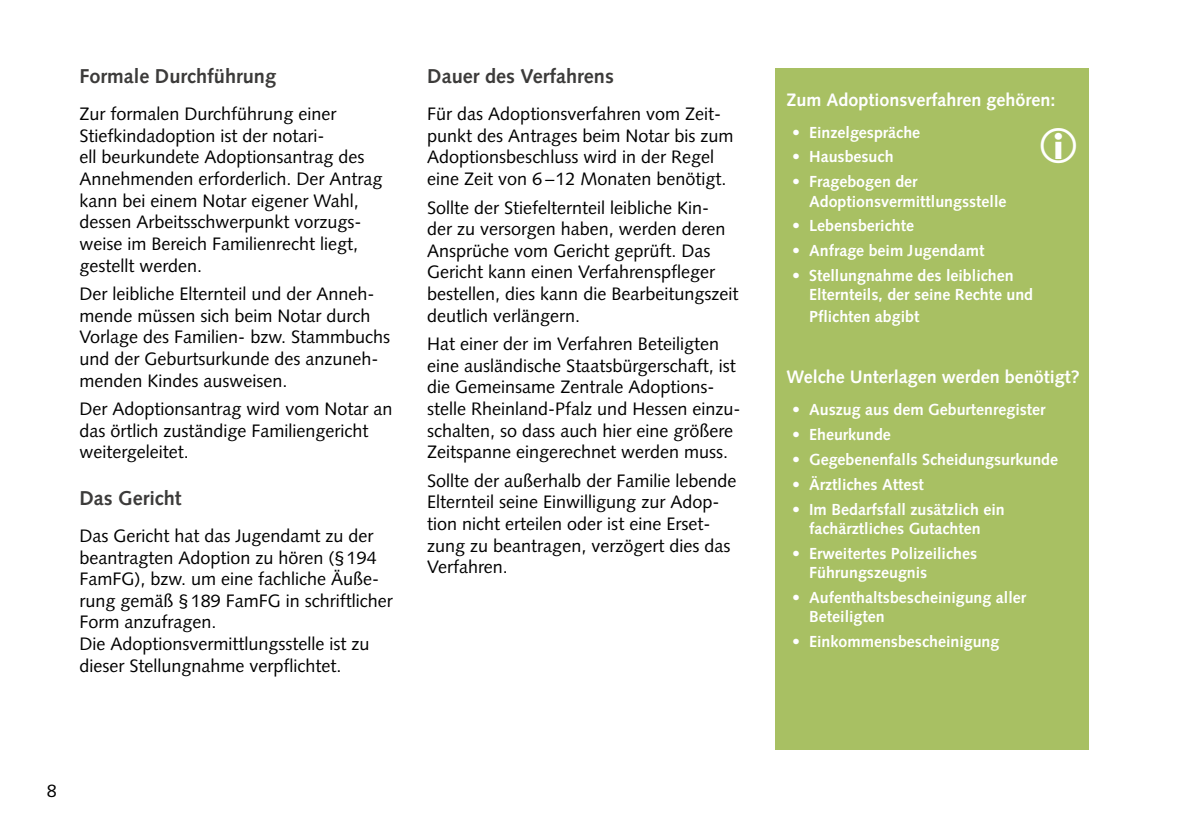
<style>
.page{position:relative;width:1191px;height:840px;background:#fff}
.page>*{position:absolute;margin:0;border:0;box-sizing:border-box;transform-origin:0 0}
.t1{font:700 20px "Syntax";color:#3c3b3a}
.t2{font:18px/21.6px "Syntax";color:#000}
.t3{font:700 18px "Syntax";color:#fff}
.t4{font:700 16px/19.2px "Syntax";color:#fff}
</style>
<div class="page">
<div style="left:775px;top:68px;width:314px;height:680px;background:#a8c063"></div>
<p class="t1" style="left:79px;top:65px;width:198px">Formale Durchführung</p>
<p class="t2" style="left:79px;top:103px;width:304px">Zur formalen Durchführung einer Stiefkindadoption ist der notari-<br>ell beurkundete Adoptionsantrag des Annehmenden erforderlich. Der Antrag kann bei einem Notar eigener Wahl, dessen Arbeitsschwerpunkt vorzugs&shy;weise im Bereich Familienrecht liegt, gestellt werden.</p>
<p class="t2" style="left:79px;top:283px;width:312px">Der leibliche Elternteil und der Anneh&shy;mende müssen sich beim Notar durch Vorlage des Familien- bzw. Stammbuchs und der Geburtsurkunde des anzuneh&shy;menden Kindes ausweisen.</p>
<p class="t2" style="left:79px;top:398px;width:314px">Der Adoptionsantrag wird vom Notar an das örtlich zuständige Familiengericht weitergeleitet.</p>
<p class="t1" style="left:79px;top:486px;width:104px">Das Gericht</p>
<p class="t2" style="left:79px;top:524px;width:315px">Das Gericht hat das Jugendamt zu der beantragten Adoption zu hören (§194<br>FamFG), bzw. um eine fachliche Äuße&shy;rung gemäß §189 FamFG in schriftlicher Form anzufragen.<br>Die Adoptionsvermittlungsstelle ist zu dieser Stellungnahme verpflichtet.</p>
<p class="t1" style="left:427px;top:65px;width:188px">Dauer des Verfahrens</p>
<p class="t2" style="left:427px;top:103px;width:308px">Für das Adoptionsverfahren vom Zeit&shy;punkt des Antrages beim Notar bis zum Adoptionsbeschluss wird in der Regel eine Zeit von 6−12 Monaten benötigt.</p>
<p class="t2" style="left:427px;top:196px;width:313px">Sollte der Stiefelternteil leibliche Kin&shy;der zu versorgen haben, werden deren Ansprüche vom Gericht geprüft. Das Gericht kann einen Verfahrenspfleger bestellen, dies kann die Bearbeitungszeit deutlich verlängern.</p>
<p class="t2" style="left:427px;top:333px;width:315px">Hat einer der im Verfahren Beteiligten eine ausländische Staatsbürgerschaft, ist die Gemeinsame Zentrale Adoptions&shy;stelle Rheinland-Pfalz und Hessen einzu&shy;schalten, so dass auch hier eine größere Zeitspanne eingerechnet werden muss.</p>
<p class="t2" style="left:427px;top:469px;width:311px">Sollte der außerhalb der Familie lebende Elternteil seine Einwilligung zur Adop&shy;tion nicht erteilen oder ist eine Erset&shy;zung zu beantragen, verzögert dies das Verfahren.</p>
<p class="t2" style="left:47px;top:779px;width:12px">8</p>
<p class="t3" style="left:786px;top:89px;width:271px">Zum Adoptionsverfahren gehören:</p>
<p class="t4" style="left:792px;top:122px;width:130px">• Einzelgespräche</p>
<p class="t4" style="left:792px;top:147px;width:103px">• Hausbesuch</p>
<p class="t4" style="left:809px;top:172px;width:199px;text-indent:-17px">• Fragebogen der<br>Adoptionsvermittlungsstelle</p>
<p class="t4" style="left:792px;top:216px;width:123px">• Lebensberichte</p>
<p class="t4" style="left:792px;top:241px;width:194px">• Anfrage beim Jugendamt</p>
<p class="t4" style="left:809px;top:266px;width:225px;text-indent:-17px">• Stellungnahme des leiblichen<br>Elternteils, der seine Rechte und</p>
<p class="t4" style="left:809px;top:307px;width:112px">Pflichten abgibt</p>
<p class="t3" style="left:786px;top:366px;width:295px">Welche Unterlagen werden benötigt?</p>
<p class="t4" style="left:792px;top:400px;width:255px">• Auszug aus dem Geburtenregister</p>
<p class="t4" style="left:792px;top:424px;width:100px">• Eheurkunde</p>
<p class="t4" style="left:792px;top:449px;width:267px">• Gegebenenfalls Scheidungsurkunde</p>
<p class="t4" style="left:792px;top:474px;width:133px">• Ärztliches Attest</p>
<p class="t4" style="left:792px;top:499px;width:214px;text-align:center">• Im Bedarfsfall zusätzlich ein fachärztliches Gutachten</p>
<p class="t4" style="left:809px;top:543px;width:169px;text-indent:-17px">• Erweitertes Polizeiliches<br>Führungszeugnis</p>
<p class="t4" style="left:809px;top:587px;width:218px;text-indent:-17px">• Aufenthaltsbescheinigung aller<br>Beteiligten</p>
<p class="t4" style="left:792px;top:631px;width:209px">• Einkommensbescheinigung</p>
</div>
